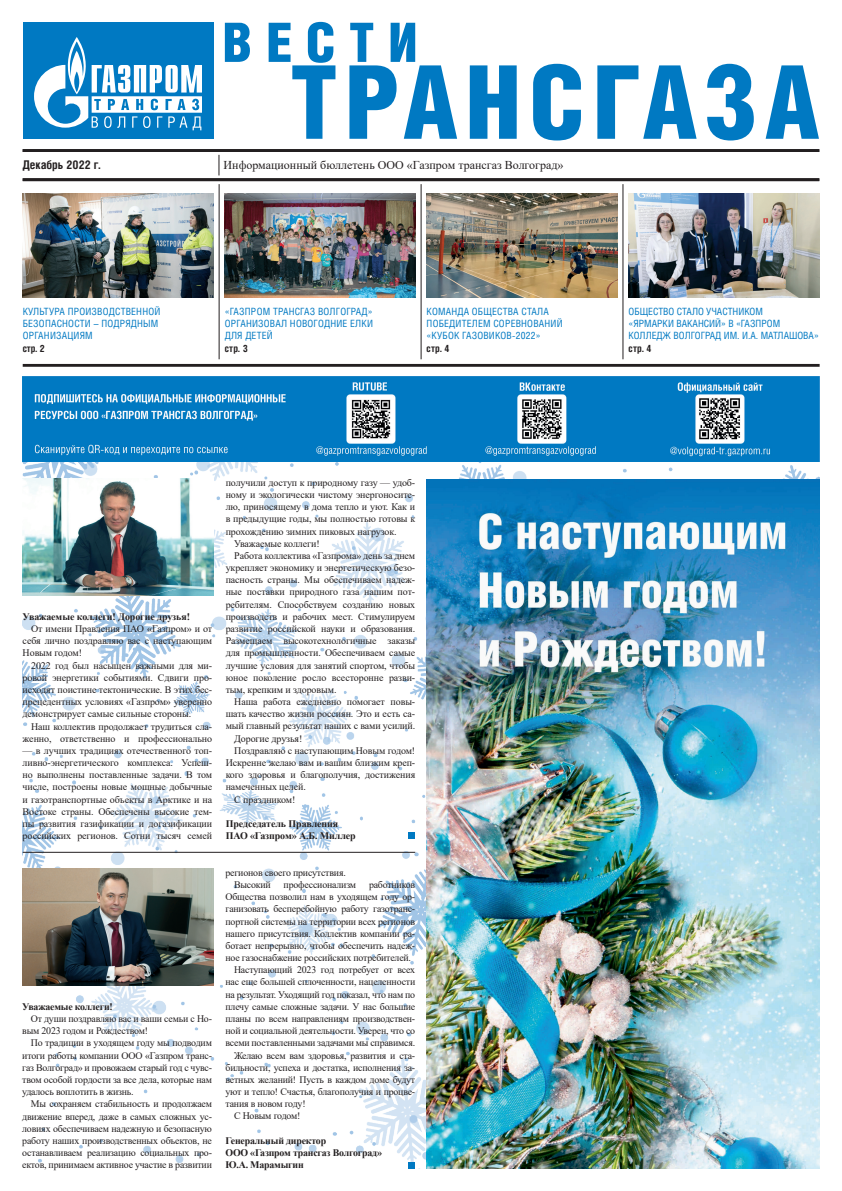
<style>
.page{position:relative;width:842px;height:1191px;background:#fff}
.page>*{position:absolute;margin:0;border:0;box-sizing:border-box;transform-origin:0 0}
.t1{font:12px "Times New Roman";color:#231f20}
.t2{font:700 12px "Helios Cond";color:#231f20}
.t3{font:10px/12.2px "Times New Roman";letter-spacing:-.02em;color:#231f20;text-align:justify}
.t4{font:10px/12.2px "Helios Cond";letter-spacing:.02em;color:#0079c2}
.t5{font:700 10px/12.2px "Times New Roman";letter-spacing:-.02em;color:#231f20}
.t6{font:10px/12.2px "Helios Cond";color:#0079c2}
.t7{font:700 10px "Helios Cond";letter-spacing:.02em;color:#231f20}
</style>
<div class="page">
<div style="left:23px;top:23px;width:190px;height:116px;background:#0079c2"></div>
<svg style="left:225px;top:23px;width:25px;height:39px"></svg>
<svg style="left:269px;top:22px;width:66px;height:117px"></svg>
<svg style="left:349px;top:23px;width:108px;height:116px"></svg>
<svg style="left:470px;top:65px;width:47px;height:74px"></svg>
<svg style="left:533px;top:64px;width:48px;height:76px"></svg>
<svg style="left:597px;top:65px;width:99px;height:74px"></svg>
<svg style="left:707px;top:64px;width:47px;height:76px"></svg>
<svg style="left:766px;top:65px;width:53px;height:74px"></svg>
<svg style="left:34px;top:37px;width:168px;height:93px"></svg>
<svg style="left:219px;top:155px;width:1px;height:20px"></svg>
<img style="left:22px;top:376px;width:797px;height:792px">
<hr style="left:219px;top:184px;width:1px;height:175px;background:#231f20">
<hr style="left:421px;top:184px;width:1px;height:175px;background:#231f20">
<hr style="left:623px;top:184px;width:1px;height:175px;background:#231f20">
<hr style="left:23px;top:149px;width:796px;height:3px;background:#231f20">
<hr style="left:23px;top:178px;width:796px;height:3px;background:#231f20">
<img style="left:23px;top:193px;width:190px;height:104px">
<img style="left:225px;top:193px;width:190px;height:104px">
<img style="left:629px;top:193px;width:190px;height:104px">
<img style="left:427px;top:193px;width:190px;height:104px">
<hr style="left:23px;top:364px;width:797px;height:3px;background:#231f20">
<div style="left:408px;top:832px;width:7px;height:7px;background:#0079c2"></div>
<div style="left:408px;top:1161px;width:7px;height:7px;background:#0079c2"></div>
<hr style="left:23px;top:852px;width:392px;height:1px;background:#231f20">
<img style="left:427px;top:480px;width:393px;height:688px">
<img style="left:23px;top:478px;width:190px;height:117px">
<img style="left:23px;top:868px;width:190px;height:117px">
<p class="t2" style="left:22px;top:158px;width:80px">Декабрь 2022 г.</p>
<p class="t1" style="left:224px;top:157px;width:341px">Информационный бюллетень ООО «Газпром трансгаз Волгоград»</p>
<p class="t4" style="left:23px;top:305px;width:139px">КУЛЬТУРА ПРОИЗВОДСТВЕННОЙ<br>БЕЗОПАСНОСТИ – ПОДРЯДНЫМ<br>ОРГАНИЗАЦИЯМ</p>
<p class="t7" style="left:23px;top:342px;width:23px">стр. 2</p>
<p class="t4" style="left:225px;top:305px;width:150px;text-align:justify">«ГАЗПРОМ ТРАНСГАЗ ВОЛГОГРАД» ОРГАНИЗОВАЛ НОВОГОДНИЕ ЕЛКИ ДЛЯ ДЕТЕЙ</p>
<p class="t7" style="left:225px;top:342px;width:24px">стр. 3</p>
<p class="t4" style="left:427px;top:305px;width:138px">КОМАНДА ОБЩЕСТВА СТАЛА<br>ПОБЕДИТЕЛЕМ СОРЕВНОВАНИЙ «КУБОК ГАЗОВИКОВ-2022»</p>
<p class="t7" style="left:427px;top:342px;width:24px">стр. 4</p>
<p class="t5" style="left:23px;top:610px;width:169px">Уважаемые коллеги! Дорогие друзья!</p>
<p class="t3" style="left:23px;top:622px;width:191px;text-indent:8px">От имени Правления ПАО «Газпром» и от себя лично поздравляю вас с наступающим Новым годом!</p>
<p class="t3" style="left:23px;top:659px;width:191px;text-indent:8px">2022 год был насыщен важными для ми&shy;ровой энергетики событиями. Сдвиги про&shy;исходят поистине тектонические. В этих бес&shy;прецедентных условиях «Газпром» уверенно демонстрирует самые сильные стороны.</p>
<p class="t3" style="left:23px;top:720px;width:191px;text-align:right">Наш коллектив продолжает трудиться сла&shy;женно, ответственно и профессионально</p>
<p class="t3" style="left:23px;top:744px;width:191px">— в лучших традициях отечественного топ&shy;ливно-энергетического комплекса. Успеш&shy;но выполнены поставленные задачи. В том числе, построены новые мощные добычные и газотранспортные объекты в Арктике и на Востоке страны. Обеспечены высокие тем&shy;пы развития газификации и догазификации российских регионов. Сотни тысяч семей</p>
<p class="t5" style="left:22px;top:1000px;width:92px">Уважаемые коллеги!</p>
<p class="t3" style="left:22px;top:1012px;width:191px;text-indent:9px">От души поздравляю вас и ваши семьи с Но&shy;вым 2023 годом и Рождеством!</p>
<p class="t3" style="left:22px;top:1036px;width:191px;text-indent:9px">По традиции в уходящем году мы подводим итоги работы компании ООО «Газпром транс&shy;газ Волгоград» и провожаем старый год с чувс&shy;твом особой гордости за все дела, которые нам удалось воплотить в жизнь.</p>
<p class="t3" style="left:22px;top:1097px;width:191px;text-indent:9px">Мы сохраняем стабильность и продолжаем движение вперед, даже в самых сложных ус&shy;ловиях обеспечиваем надежную и безопасную работу наших производственных объектов, не останавливаем реализацию социальных про&shy;ектов, принимаем активное участие в развитии</p>
<p class="t3" style="left:226px;top:476px;width:191px">получили доступ к природному газу — удоб-</p>
<p class="t3" style="left:226px;top:488px;width:191px">ному и экологически чистому энергоносите-</p>
<p class="t3" style="left:226px;top:500px;width:191px">лю, приносящему в дома тепло и уют. Как и</p>
<p class="t3" style="left:226px;top:512px;width:191px">в предыдущие годы, мы полностью готовы к</p>
<p class="t3" style="left:226px;top:525px;width:172px">прохождению зимних пиковых нагрузок.</p>
<p class="t3" style="left:234px;top:537px;width:87px">Уважаемые коллеги!</p>
<p class="t3" style="left:234px;top:549px;width:183px">Работа коллектива «Газпрома» день за днем</p>
<p class="t3" style="left:226px;top:561px;width:191px">укрепляет экономику и энергетическую безо-</p>
<p class="t3" style="left:226px;top:573px;width:191px">пасность страны. Мы обеспечиваем надеж-</p>
<p class="t3" style="left:226px;top:585px;width:191px">ные поставки природного газа нашим пот-</p>
<p class="t3" style="left:226px;top:598px;width:191px">ребителям. Способствуем созданию новых</p>
<p class="t3" style="left:226px;top:610px;width:191px">производств и рабочих мест. Стимулируем</p>
<p class="t3" style="left:226px;top:622px;width:191px">развитие российской науки и образования.</p>
<p class="t3" style="left:226px;top:634px;width:191px">Размещаем высокотехнологичные заказы</p>
<p class="t3" style="left:226px;top:646px;width:191px">для промышленности. Обеспечиваем самые</p>
<p class="t3" style="left:226px;top:659px;width:191px">лучшие условия для занятий спортом, чтобы</p>
<p class="t3" style="left:226px;top:671px;width:191px">юное поколение росло всесторонне разви-</p>
<p class="t3" style="left:226px;top:683px;width:112px">тым, крепким и здоровым.</p>
<p class="t3" style="left:234px;top:695px;width:183px">Наша работа ежедневно помогает повы-</p>
<p class="t3" style="left:226px;top:707px;width:191px">шать качество жизни россиян. Это и есть са-</p>
<p class="t3" style="left:226px;top:719px;width:191px">мый главный результат наших с вами усилий.</p>
<p class="t3" style="left:234px;top:732px;width:70px">Дорогие друзья!</p>
<p class="t3" style="left:234px;top:744px;width:183px">Поздравляю с наступающим Новым годом!</p>
<p class="t3" style="left:226px;top:756px;width:191px">Искренне желаю вам и вашим близким креп-</p>
<p class="t3" style="left:226px;top:768px;width:191px">кого здоровья и благополучия, достижения</p>
<p class="t3" style="left:226px;top:780px;width:82px">намеченных целей.</p>
<p class="t3" style="left:234px;top:792px;width:63px">С праздником!</p>
<p class="t5" style="left:226px;top:817px;width:132px">Председатель Правления<br>ПАО «Газпром» А.Б. Миллер</p>
<p class="t3" style="left:234px;top:866px;width:113px;text-indent:-9px">регионов своего присутствия.<br>Высокий</p>
<p class="t3" style="left:284px;top:878px;width:74px">профессионализм</p>
<p class="t3" style="left:369px;top:878px;width:48px">работников</p>
<p class="t3" style="left:225px;top:890px;width:191px">Общества позволил нам в уходящем году ор-</p>
<p class="t3" style="left:225px;top:902px;width:191px">ганизовать бесперебойную работу газотранс-</p>
<p class="t3" style="left:225px;top:914px;width:191px">портной системы на территории всех регионов</p>
<p class="t3" style="left:225px;top:927px;width:191px">нашего присутствия. Коллектив компании ра-</p>
<p class="t3" style="left:225px;top:939px;width:191px">ботает непрерывно, чтобы обеспечить надеж-</p>
<p class="t3" style="left:225px;top:951px;width:187px">ное газоснабжение российских потребителей.</p>
<p class="t3" style="left:234px;top:963px;width:183px">Наступающий 2023 год потребует от всех</p>
<p class="t3" style="left:225px;top:975px;width:191px">нас еще большей сплоченности, нацеленности</p>
<p class="t3" style="left:225px;top:987px;width:191px">на результат. Уходящий год показал, что нам по</p>
<p class="t3" style="left:225px;top:1000px;width:191px">плечу самые сложные задачи. У нас большие</p>
<p class="t3" style="left:225px;top:1012px;width:191px">планы по всем направлениям производствен-</p>
<p class="t3" style="left:225px;top:1024px;width:191px">ной и социальной деятельности. Уверен, что со</p>
<p class="t3" style="left:225px;top:1036px;width:191px">всеми поставленными задачами мы справимся.</p>
<p class="t3" style="left:234px;top:1048px;width:183px">Желаю всем вам здоровья, развития и ста-</p>
<p class="t3" style="left:225px;top:1061px;width:191px">бильности, успеха и достатка, исполнения за-</p>
<p class="t3" style="left:225px;top:1073px;width:191px">ветных желаний! Пусть в каждом доме будут</p>
<p class="t3" style="left:225px;top:1085px;width:191px">уют и тепло! Счастья, благополучия и процве-</p>
<p class="t3" style="left:225px;top:1097px;width:82px">тания в новом году!</p>
<p class="t3" style="left:234px;top:1109px;width:68px">С Новым годом!</p>
<p class="t5" style="left:225px;top:1134px;width:158px">Генеральный директор<br>ООО «Газпром трансгаз Волгоград»<br>Ю.А. Марамыгин</p>
<p class="t6" style="left:629px;top:305px;width:192px">ОБЩЕСТВО СТАЛО УЧАСТНИКОМ<br>«ЯРМАРКИ ВАКАНСИЙ» В «ГАЗПРОМ<br>КОЛЛЕДЖ ВОЛГОГРАД ИМ. И.А. МАТЛАШОВА»</p>
<p class="t7" style="left:629px;top:342px;width:24px">стр. 4</p>
</div>
